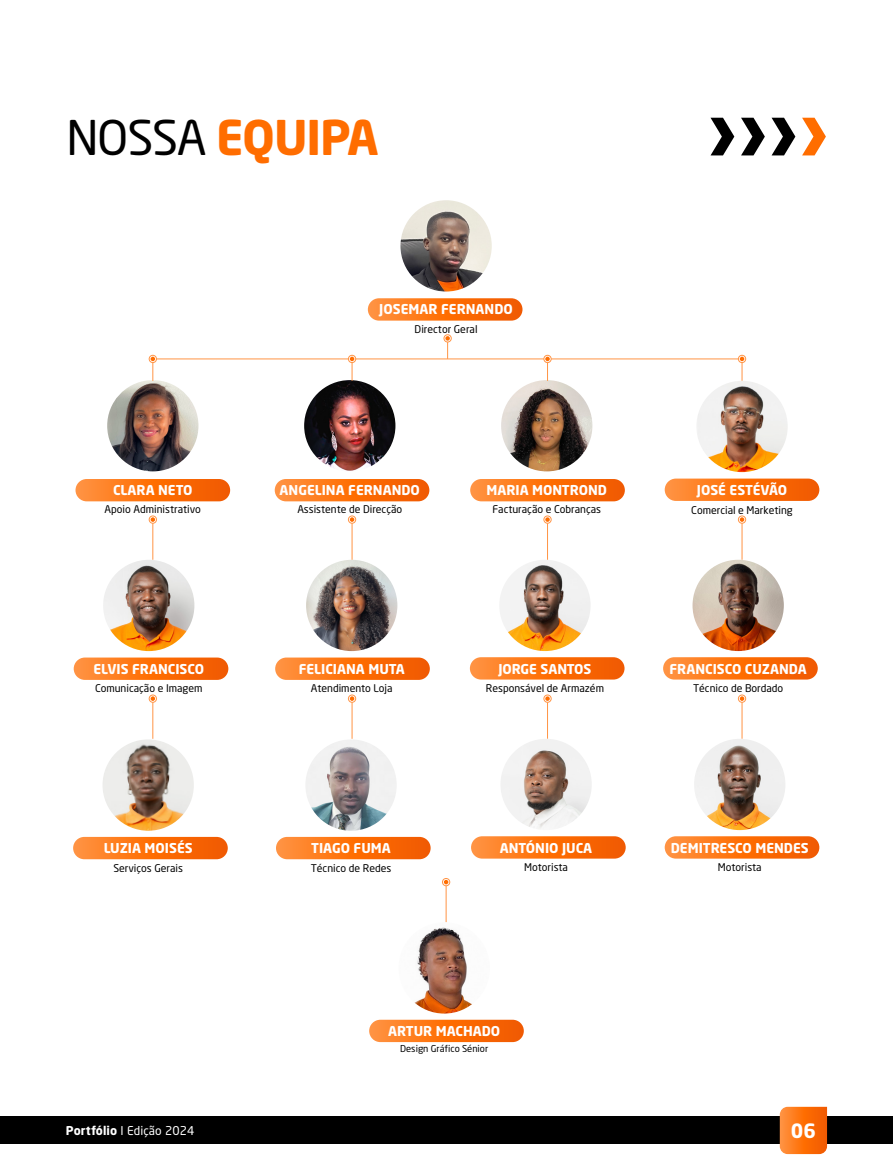
<style>
.page{position:relative;width:893px;height:1172px;background:#fff}
.page>*{position:absolute;margin:0;border:0;box-sizing:border-box;transform-origin:0 0}
.t1{font:700 47.25px "Neo Sans Std";letter-spacing:-.025em;color:#ff6d00}
.t2{font:700 19.5px "Neo Sans Std";color:#fff}
.t3{font:700 13.35px "Neo Sans Std";color:#fff}
.t4{font:12px "Neo Sans Std";letter-spacing:.01em;color:#fff}
.t5{font:10.5px "Neo Sans Std";color:#000}
.t6{font:9.45px "Neo Sans Std";color:#000}
.s1{font-weight:400;color:#000}
.s2{font-weight:700}
</style>
<div class="page">
<svg style="left:663px;top:657px;width:155px;height:22px;background:#fb7415"></svg>
<svg style="left:74px;top:657px;width:154px;height:23px;background:#fb7518"></svg>
<svg style="left:275px;top:657px;width:155px;height:23px;background:#fb7619"></svg>
<svg style="left:368px;top:298px;width:154px;height:23px;background:#fb7518"></svg>
<img style="left:692px;top:560px;width:92px;height:91px;border-radius:46px">
<img style="left:103px;top:560px;width:91px;height:91px;border-radius:46px">
<img style="left:400px;top:200px;width:92px;height:92px;border-radius:46px">
<img style="left:306px;top:560px;width:91px;height:91px;border-radius:46px">
<svg style="left:75px;top:479px;width:155px;height:22px;background:#fb7213"></svg>
<svg style="left:275px;top:479px;width:154px;height:22px;background:#fb7212"></svg>
<svg style="left:470px;top:479px;width:155px;height:22px;background:#fb7212"></svg>
<img style="left:304px;top:380px;width:91px;height:91px;border-radius:46px">
<img style="left:501px;top:380px;width:91px;height:91px;border-radius:46px">
<img style="left:107px;top:380px;width:91px;height:91px">
<div style="left:0;top:1117px;width:893px;height:27px;background:#000"></div>
<svg style="left:780px;top:1107px;width:47px;height:47px;background:#fb7416"></svg>
<svg style="left:802px;top:118px;width:24px;height:37px"></svg>
<svg style="left:772px;top:118px;width:23px;height:37px"></svg>
<svg style="left:741px;top:118px;width:24px;height:37px"></svg>
<svg style="left:710px;top:118px;width:24px;height:37px"></svg>
<svg style="left:470px;top:657px;width:154px;height:22px;background:#fb7314"></svg>
<img style="left:499px;top:560px;width:92px;height:91px;border-radius:46px">
<div style="left:444px;top:334px;width:7px;height:8px;border:1px solid #ff9445;border-radius:50%"></div>
<svg style="left:445px;top:336px;width:5px;height:23px"></svg>
<hr style="left:156px;top:359px;width:192px;height:1px;background:#ff9445">
<div style="left:149px;top:355px;width:8px;height:8px;border:1px solid #ff9445;border-radius:50%"></div>
<svg style="left:151px;top:357px;width:4px;height:24px"></svg>
<div style="left:738px;top:355px;width:8px;height:8px;border:1px solid #ff9445;border-radius:50%"></div>
<svg style="left:740px;top:357px;width:4px;height:24px"></svg>
<div style="left:348px;top:355px;width:8px;height:8px;border:1px solid #ff9445;border-radius:50%"></div>
<svg style="left:350px;top:357px;width:4px;height:24px"></svg>
<div style="left:544px;top:355px;width:7px;height:8px;border:1px solid #ff9445;border-radius:50%"></div>
<svg style="left:545px;top:357px;width:5px;height:24px"></svg>
<hr style="left:356px;top:359px;width:92px;height:1px;background:#ff9445">
<hr style="left:551px;top:359px;width:187px;height:1px;background:#ff9445">
<hr style="left:448px;top:359px;width:96px;height:1px;background:#ff9445">
<hr style="left:152px;top:523px;width:1px;height:37px;background:#ff9445">
<hr style="left:742px;top:523px;width:1px;height:37px;background:#ff9445">
<div style="left:149px;top:516px;width:8px;height:7px;border:1px solid #ff9445;border-radius:50%"></div>
<svg style="left:151px;top:517px;width:4px;height:5px"></svg>
<div style="left:738px;top:516px;width:8px;height:7px;border:1px solid #ff9445;border-radius:50%"></div>
<svg style="left:740px;top:517px;width:4px;height:5px"></svg>
<hr style="left:352px;top:523px;width:1px;height:37px;background:#ff9445">
<div style="left:348px;top:516px;width:8px;height:7px;border:1px solid #ff9445;border-radius:50%"></div>
<svg style="left:350px;top:517px;width:4px;height:5px"></svg>
<hr style="left:547px;top:523px;width:1px;height:37px;background:#ff9445">
<div style="left:544px;top:516px;width:7px;height:7px;border:1px solid #ff9445;border-radius:50%"></div>
<svg style="left:545px;top:517px;width:5px;height:5px"></svg>
<hr style="left:152px;top:702px;width:1px;height:37px;background:#ff9445">
<hr style="left:742px;top:702px;width:1px;height:37px;background:#ff9445">
<div style="left:149px;top:695px;width:8px;height:7px;border:1px solid #ff9445;border-radius:50%"></div>
<svg style="left:151px;top:696px;width:4px;height:5px"></svg>
<div style="left:738px;top:695px;width:8px;height:7px;border:1px solid #ff9445;border-radius:50%"></div>
<svg style="left:740px;top:696px;width:4px;height:5px"></svg>
<hr style="left:352px;top:702px;width:1px;height:37px;background:#ff9445">
<div style="left:348px;top:695px;width:8px;height:7px;border:1px solid #ff9445;border-radius:50%"></div>
<svg style="left:350px;top:696px;width:4px;height:5px"></svg>
<hr style="left:446px;top:886px;width:1px;height:36px;background:#ff9445">
<div style="left:442px;top:878px;width:8px;height:8px;border:1px solid #ff9445;border-radius:50%"></div>
<svg style="left:444px;top:880px;width:4px;height:4px"></svg>
<hr style="left:547px;top:702px;width:1px;height:37px;background:#ff9445">
<div style="left:544px;top:695px;width:7px;height:7px;border:1px solid #ff9445;border-radius:50%"></div>
<svg style="left:545px;top:696px;width:5px;height:5px"></svg>
<svg style="left:73px;top:837px;width:155px;height:22px;background:#fb7212"></svg>
<img style="left:103px;top:739px;width:91px;height:92px;border-radius:46px">
<svg style="left:369px;top:1020px;width:155px;height:22px;background:#fb7212"></svg>
<img style="left:399px;top:922px;width:91px;height:91px;border-radius:46px">
<svg style="left:665px;top:836px;width:154px;height:23px;background:#fb7518"></svg>
<img style="left:694px;top:739px;width:91px;height:91px;border-radius:46px">
<svg style="left:665px;top:479px;width:154px;height:22px;background:#fb7212"></svg>
<img style="left:696px;top:381px;width:92px;height:91px;border-radius:46px">
<svg style="left:276px;top:837px;width:155px;height:22px;background:#fb7212"></svg>
<img style="left:305px;top:739px;width:92px;height:92px;border-radius:46px">
<svg style="left:471px;top:836px;width:155px;height:23px;background:#fb7619"></svg>
<img style="left:500px;top:739px;width:92px;height:91px;border-radius:46px">
<h1 class="t1" style="left:66px;top:108px;width:314px"><span class="s1">NOSSA</span> EQUIPA</h1>
<p class="t3" style="left:379px;top:301px;width:135px">JOSEMAR FERNANDO</p>
<p class="t5" style="left:415px;top:323px;width:64px">Director Geral</p>
<p class="t3" style="left:113px;top:481px;width:81px">CLARA NETO</p>
<p class="t5" style="left:105px;top:503px;width:98px">Apoio Administrativo</p>
<p class="t3" style="left:280px;top:481px;width:142px">ANGELINA FERNANDO</p>
<p class="t5" style="left:297px;top:503px;width:106px">Assistente de Direcção</p>
<p class="t3" style="left:486px;top:481px;width:122px">MARIA MONTROND</p>
<p class="t5" style="left:492px;top:503px;width:110px">Facturação e Cobranças</p>
<p class="t3" style="left:697px;top:481px;width:92px">JOSÉ ESTÉVÃO</p>
<p class="t5" style="left:691px;top:503px;width:103px">Comercial e Marketing</p>
<p class="t3" style="left:93px;top:660px;width:112px">ELVIS FRANCISCO</p>
<p class="t5" style="left:95px;top:682px;width:109px">Comunicação e Imagem</p>
<p class="t3" style="left:299px;top:660px;width:108px">FELICIANA MUTA</p>
<p class="t5" style="left:311px;top:682px;width:83px">Atendimento Loja</p>
<p class="t3" style="left:498px;top:660px;width:95px">JORGE SANTOS</p>
<p class="t5" style="left:486px;top:682px;width:120px">Responsável de Armazém</p>
<p class="t3" style="left:669px;top:660px;width:139px">FRANCISCO CUZANDA</p>
<p class="t5" style="left:693px;top:682px;width:92px">Técnico de Bordado</p>
<p class="t3" style="left:104px;top:840px;width:91px">LUZIA MOISÉS</p>
<p class="t5" style="left:113px;top:862px;width:71px">Serviços Gerais</p>
<p class="t3" style="left:311px;top:840px;width:81px">TIAGO FUMA</p>
<p class="t5" style="left:311px;top:862px;width:82px">Técnico de Redes</p>
<p class="t3" style="left:500px;top:839px;width:94px">ANTÓNIO JUCA</p>
<p class="t5" style="left:524px;top:861px;width:45px">Motorista</p>
<p class="t3" style="left:671px;top:839px;width:139px">DEMITRESCO MENDES</p>
<p class="t5" style="left:718px;top:861px;width:45px">Motorista</p>
<p class="t3" style="left:388px;top:1023px;width:114px">ARTUR MACHADO</p>
<p class="t6" style="left:400px;top:1043px;width:90px">Design Gráfico Sénior</p>
<p class="t4" style="left:66px;top:1123px;width:130px"><span class="s2">Portfólio</span> I Edição 2024</p>
<h2 class="t2" style="left:791px;top:1118px;width:27px">06</h2>
</div>
